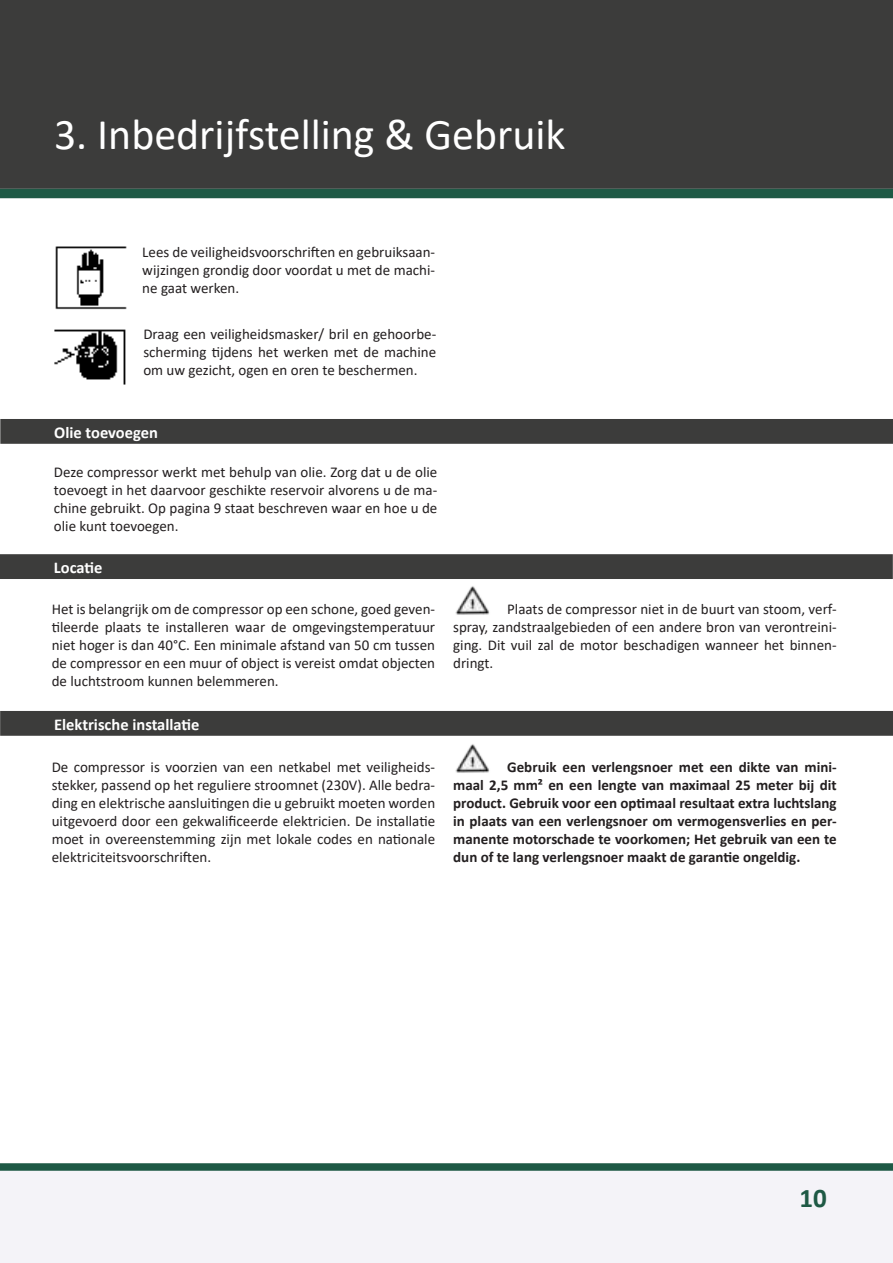
<style>
.page{position:relative;width:893px;height:1263px;background:#fff}
.page>*{position:absolute;margin:0;border:0;box-sizing:border-box;transform-origin:0 0}
.t1{font:43.95px "Calibri";color:#fff}
.t2{font:700 27px "Calibri";color:#1e5945}
.t3{font:700 16.5px "Calibri";color:#fff}
.t4{font:15px/18px "Calibri";color:#231f20;text-align:justify}
.t5{font:700 15px/18px "Calibri";color:#231f20;text-align:justify}
</style>
<div class="page">
<svg style="left:0;top:1163px;width:893px;height:100px"></svg>
<div style="left:0;top:0;width:893px;height:189px;background:#3c3c3b"></div>
<div style="left:0;top:189px;width:893px;height:9px;background:#1e5945"></div>
<div style="left:1px;top:555px;width:891px;height:23px;background:#3c3c3b"></div>
<div style="left:0;top:554px;width:893px;height:25px;border:2px solid #3c3c3b"></div>
<img style="left:455px;top:586px;width:35px;height:29px">
<div style="left:1px;top:712px;width:891px;height:23px;background:#3c3c3b"></div>
<div style="left:0;top:711px;width:893px;height:25px;border:2px solid #3c3c3b"></div>
<img style="left:455px;top:744px;width:35px;height:29px">
<img style="left:54px;top:329px;width:72px;height:56px">
<img style="left:55px;top:246px;width:72px;height:64px">
<div style="left:1px;top:420px;width:891px;height:23px;background:#3c3c3b"></div>
<div style="left:0;top:419px;width:893px;height:25px;border:2px solid #3c3c3b"></div>
<h1 class="t1" style="left:54px;top:117px;width:513px">3. Inbedrijfstelling &amp; Gebruik</h1>
<p class="t4" style="left:142px;top:242px;width:294px">Lees de veiligheidsvoorschriften en gebruiksaan&shy;wijzingen grondig door voordat u met de machi&shy;ne gaat werken.</p>
<p class="t4" style="left:143px;top:326px;width:294px">Draag een veiligheidsmasker/ bril en gehoorbe&shy;scherming tijdens het werken met de machine om uw gezicht, ogen en oren te beschermen.</p>
<p class="t3" style="left:54px;top:426px;width:105px">Olie toevoegen</p>
<p class="t4" style="left:54px;top:464px;width:385px">Deze compressor werkt met behulp van olie. Zorg dat u de olie toevoegt in het daarvoor geschikte reservoir alvorens u de ma&shy;chine gebruikt. Op pagina 9 staat beschreven waar en hoe u de olie kunt toevoegen.</p>
<p class="t3" style="left:54px;top:556px;width:50px">Locatie</p>
<p class="t4" style="left:52px;top:601px;width:385px">Het is belangrijk om de compressor op een schone, goed geven&shy;tileerde plaats te installeren waar de omgevingstemperatuur niet hoger is dan 40°C. Een minimale afstand van 50 cm tussen de compressor en een muur of object is vereist omdat objecten de luchtstroom kunnen belemmeren.</p>
<p class="t4" style="left:453px;top:601px;width:385px;text-indent:54px">Plaats de compressor niet in de buurt van stoom, verf&shy;spray, zandstraalgebieden of een andere bron van verontreini&shy;ging. Dit vuil zal de motor beschadigen wanneer het binnen&shy;dringt.</p>
<p class="t3" style="left:54px;top:712px;width:147px">Elektrische installatie</p>
<p class="t4" style="left:52px;top:759px;width:385px">De compressor is voorzien van een netkabel met veiligheids&shy;stekker, passend op het reguliere stroomnet (230V). Alle bedra&shy;ding en elektrische aansluitingen die u gebruikt moeten worden uitgevoerd door een gekwalificeerde elektricien. De installatie moet in overeenstemming zijn met lokale codes en nationale elektriciteitsvoorschriften.</p>
<p class="t5" style="left:453px;top:758px;width:385px;text-indent:54px">Gebruik een verlengsnoer met een dikte van mini&shy;maal 2,5 mm² en een lengte van maximaal 25 meter bij dit product. Gebruik voor een optimaal resultaat extra luchtslang in plaats van een verlengsnoer om vermogensverlies en per&shy;manente motorschade te voorkomen; Het gebruik van een te dun of te lang verlengsnoer maakt de garantie ongeldig.</p>
<h2 class="t2" style="left:799px;top:1188px;width:29px">10</h2>
</div>
